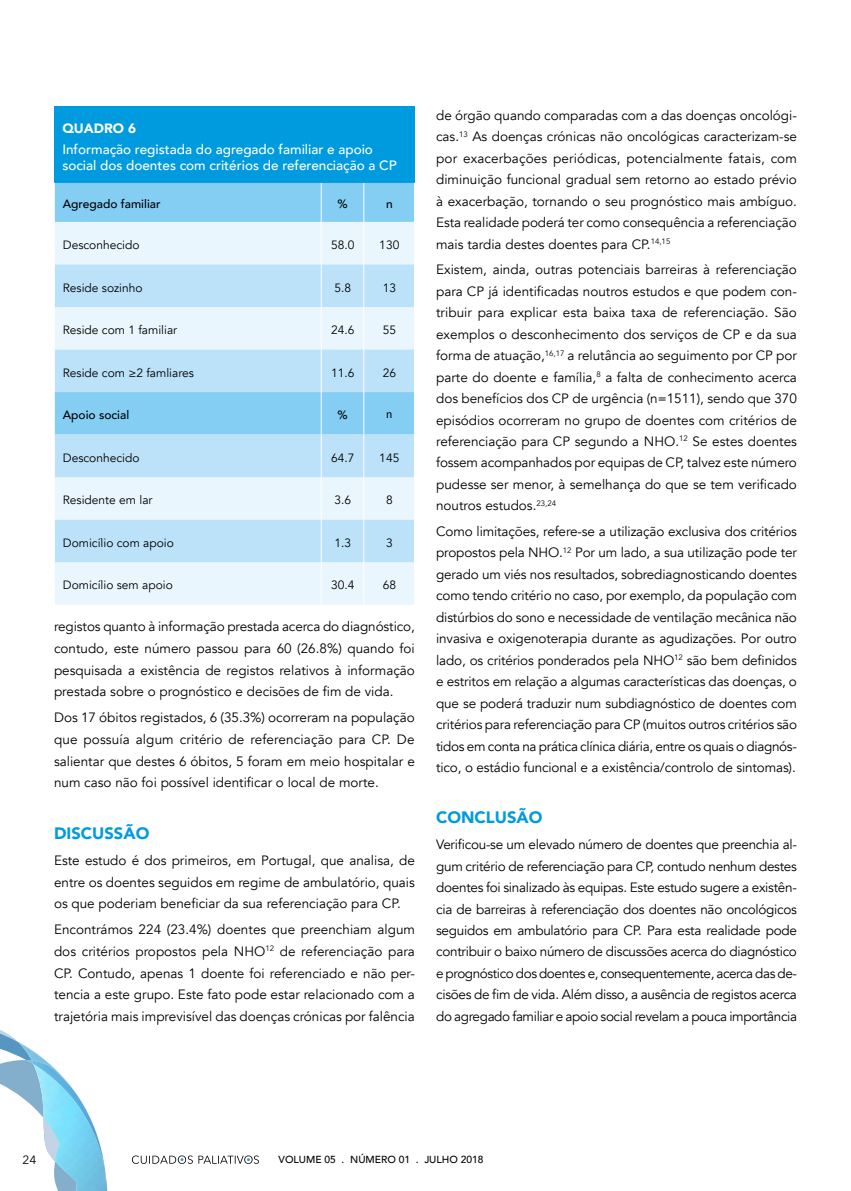
<style>
.page{position:relative;width:851px;height:1191px;background:#fff}
.page>*{position:absolute;margin:0;border:0;box-sizing:border-box;transform-origin:0 0}
.t1{font:900 16.5px "Avenir";color:#009adf}
.t2{font:13.5px/21.5px "Avenir";color:#000;text-align:justify}
.t3{font:500 13.5px/16.2px "Avenir";color:#fff}
.t4{font:900 13.5px "Avenir";color:#fff}
.t5{font:12px "Avenir";color:#000}
.t6{font:500 12px "Avenir";color:#000}
.t7{font:12px "Avenir Next";color:#000}
.t8{font:12px "Calibri";color:#000}
.t9{font:500 10.2px "Avenir";color:#000}
</style>
<div class="page">
<svg style="left:132px;top:1155px;width:127px;height:8px"></svg>
<svg style="left:0;top:1030px;width:107px;height:161px"></svg>
<img style="left:18px;top:1042px;width:77px;height:86px">
<img style="left:27px;top:1060px;width:5px;height:131px">
<img style="left:32px;top:1060px;width:74px;height:131px">
<div style="left:54px;top:106px;width:360px;height:77px;background:#009adf"></div>
<div style="left:55px;top:183px;width:359px;height:39px;background:#84cdf3"></div>
<div style="left:55px;top:222px;width:359px;height:383px;background:#eaf6fe"></div>
<svg style="left:55px;top:264px;width:359px;height:298px;background:#c1e4f9"></svg>
<hr style="left:321px;top:183px;width:1px;height:39px;background:#fff">
<hr style="left:363px;top:183px;width:1px;height:39px;background:#fff">
<hr style="left:321px;top:222px;width:1px;height:42px;background:#fff">
<hr style="left:363px;top:222px;width:1px;height:42px;background:#fff">
<hr style="left:321px;top:264px;width:1px;height:43px;background:#fff">
<hr style="left:363px;top:264px;width:1px;height:43px;background:#fff">
<hr style="left:321px;top:307px;width:1px;height:42px;background:#fff">
<hr style="left:363px;top:307px;width:1px;height:42px;background:#fff">
<hr style="left:321px;top:477px;width:1px;height:42px;background:#fff">
<hr style="left:363px;top:477px;width:1px;height:42px;background:#fff">
<hr style="left:321px;top:562px;width:1px;height:43px;background:#fff">
<hr style="left:363px;top:562px;width:1px;height:43px;background:#fff">
<hr style="left:321px;top:349px;width:1px;height:43px;background:#fff">
<hr style="left:363px;top:349px;width:1px;height:43px;background:#fff">
<hr style="left:321px;top:434px;width:1px;height:43px;background:#fff">
<hr style="left:363px;top:434px;width:1px;height:43px;background:#fff">
<hr style="left:321px;top:519px;width:1px;height:43px;background:#fff">
<hr style="left:363px;top:519px;width:1px;height:43px;background:#fff">
<hr style="left:321px;top:392px;width:1px;height:42px;background:#fff">
<hr style="left:363px;top:392px;width:1px;height:42px;background:#fff">
<p class="t4" style="left:62px;top:116px;width:75px">QUADRO 6</p>
<p class="t3" style="left:62px;top:140px;width:336px">Informação registada do agregado familiar e apoio social dos doentes com critérios de referenciação a CP</p>
<p class="t6" style="left:63px;top:194px;width:99px">Agregado familiar</p>
<p class="t6" style="left:337px;top:194px;width:12px">%</p>
<p class="t6" style="left:386px;top:194px;width:8px">n</p>
<p class="t5" style="left:63px;top:238px;width:78px">Desconhecido</p>
<p class="t5" style="left:331px;top:238px;width:25px">58.0</p>
<p class="t5" style="left:379px;top:238px;width:22px">130</p>
<p class="t5" style="left:63px;top:280px;width:81px">Reside sozinho</p>
<p class="t5" style="left:334px;top:280px;width:18px">5.8</p>
<p class="t5" style="left:382px;top:280px;width:15px">13</p>
<p class="t5" style="left:63px;top:323px;width:116px">Reside com 1 familiar</p>
<p class="t5" style="left:331px;top:323px;width:25px">24.6</p>
<p class="t5" style="left:382px;top:323px;width:15px">55</p>
<p class="t5" style="left:63px;top:365px;width:133px">Reside com ≥2 famliares</p>
<p class="t5" style="left:331px;top:365px;width:25px">11.6</p>
<p class="t5" style="left:382px;top:365px;width:15px">26</p>
<p class="t6" style="left:63px;top:405px;width:68px">Apoio social</p>
<p class="t6" style="left:337px;top:405px;width:12px">%</p>
<p class="t8" style="left:386px;top:406px;width:8px">n</p>
<p class="t5" style="left:63px;top:450px;width:78px">Desconhecido</p>
<p class="t5" style="left:331px;top:450px;width:25px">64.7</p>
<p class="t5" style="left:379px;top:450px;width:22px">145</p>
<p class="t5" style="left:63px;top:493px;width:91px">Residente em lar</p>
<p class="t5" style="left:334px;top:493px;width:18px">3.6</p>
<p class="t5" style="left:386px;top:493px;width:8px">8</p>
<p class="t5" style="left:63px;top:535px;width:113px">Domicílio com apoio</p>
<p class="t5" style="left:334px;top:535px;width:18px">1.3</p>
<p class="t5" style="left:386px;top:535px;width:8px">3</p>
<p class="t5" style="left:63px;top:578px;width:112px">Domicílio sem apoio</p>
<p class="t5" style="left:331px;top:578px;width:25px">30.4</p>
<p class="t5" style="left:382px;top:578px;width:15px">68</p>
<p class="t2" style="left:54px;top:616px;width:362px">registos quanto à informação prestada acerca do diagnóstico, contudo, este número passou para 60 (26.8%) quando foi pesquisada a existência de registos relativos à informação prestada sobre o prognóstico e decisões de fim de vida.</p>
<p class="t2" style="left:54px;top:707px;width:362px">Dos 17 óbitos registados, 6 (35.3%) ocorreram na população que possuía algum critério de referenciação para CP. De salientar que destes 6 óbitos, 5 foram em meio hospitalar e num caso não foi possível identificar o local de morte.</p>
<p class="t1" style="left:54px;top:819px;width:97px">DISCUSSÃO</p>
<p class="t2" style="left:54px;top:849px;width:362px">Este estudo é dos primeiros, em Portugal, que analisa, de entre os doentes seguidos em regime de ambulatório, quais os que poderiam beneficiar da sua referenciação para CP.</p>
<p class="t2" style="left:54px;top:919px;width:362px">Encontrámos 224 (23.4%) doentes que preenchiam algum dos critérios propostos pela NHO<sup>12</sup> de referenciação para CP. Contudo, apenas 1 doente foi referenciado e não per&shy;tencia a este grupo. Este fato pode estar relacionado com a trajetória mais imprevisível das doenças crónicas por falência</p>
<p class="t2" style="left:436px;top:105px;width:362px">de órgão quando comparadas com a das doenças oncológi&shy;cas.<sup>13</sup> As doenças crónicas não oncológicas caracterizam-se por exacerbações periódicas, potencialmente fatais, com diminuição funcional gradual sem retorno ao estado prévio à exacerbação, tornando o seu prognóstico mais ambíguo.<br>Esta realidade poderá ter como consequência a referenciação mais tardia destes doentes para CP.<sup>14,15</sup></p>
<p class="t2" style="left:436px;top:259px;width:362px">Existem, ainda, outras potenciais barreiras à referenciação para CP já identificadas noutros estudos e que podem con&shy;tribuir para explicar esta baixa taxa de referenciação. São exemplos o desconhecimento dos serviços de CP e da sua forma de atuação,<sup>16,17</sup> a relutância ao seguimento por CP por parte do doente e família,<sup>8</sup> a falta de conhecimento acerca dos benefícios dos CP de urgência (n=1511), sendo que 370 episódios ocorreram no grupo de doentes com critérios de referenciação para CP segundo a NHO.<sup>12</sup> Se estes doentes fossem acompanhados por equipas de CP, talvez este número pudesse ser menor, à semelhança do que se tem verificado noutros estudos.<sup>23,24</sup></p>
<p class="t2" style="left:436px;top:521px;width:362px">Como limitações, refere-se a utilização exclusiva dos critérios propostos pela NHO.<sup>12</sup> Por um lado, a sua utilização pode ter gerado um viés nos resultados, sobrediagnosticando doentes como tendo critério no caso, por exemplo, da população com distúrbios do sono e necessidade de ventilação mecânica não invasiva e oxigenoterapia durante as agudizações. Por outro lado, os critérios ponderados pela NHO<sup>12</sup> são bem definidos e estritos em relação a algumas características das doenças, o que se poderá traduzir num subdiagnóstico de doentes com critérios para referenciação para CP (muitos outros critérios são tidos em conta na prática clínica diária, entre os quais o diagnós&shy;tico, o estádio funcional e a existência/controlo de sintomas).</p>
<p class="t1" style="left:436px;top:803px;width:108px">CONCLUSÃO</p>
<p class="t2" style="left:436px;top:834px;width:362px">Verificou-se um elevado número de doentes que preenchia al&shy;gum critério de referenciação para CP, contudo nenhum destes doentes foi sinalizado às equipas. Este estudo sugere a existên&shy;cia de barreiras à referenciação dos doentes não oncológicos seguidos em ambulatório para CP. Para esta realidade pode contribuir o baixo número de discussões acerca do diagnóstico e prognóstico dos doentes e, consequentemente, acerca das de&shy;cisões de fim de vida. Além disso, a ausência de registos acerca do agregado familiar e apoio social revelam a pouca importância</p>
<p class="t7" style="left:22px;top:1150px;width:15px">24</p>
<p class="t9" style="left:278px;top:1150px;width:206px">VOLUME 05 . NÚMERO 01 . JULHO 2018</p>
</div>
